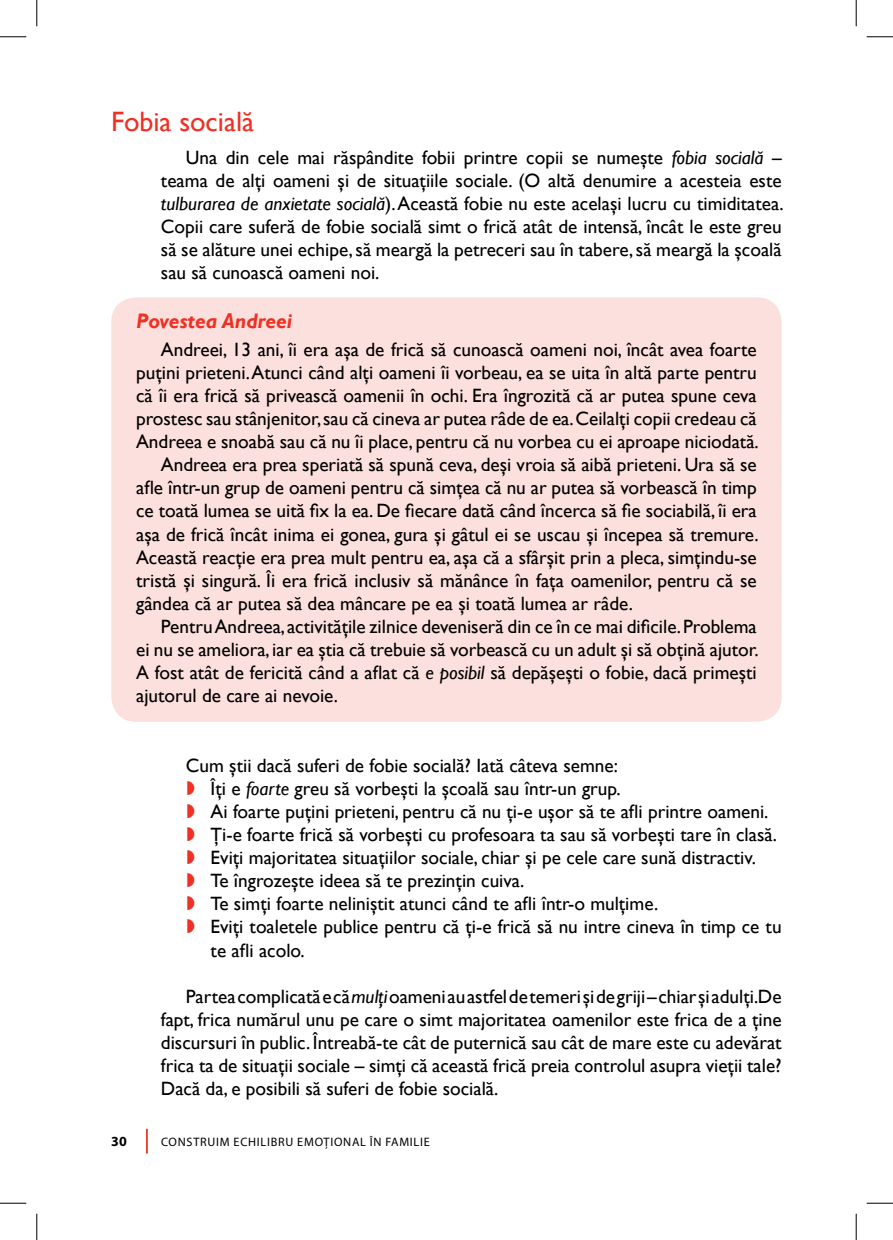
<style>
.page{position:relative;width:893px;height:1240px;background:#fff}
.page>*{position:absolute;margin:0;border:0;box-sizing:border-box;transform-origin:0 0}
.t1{font:28px "Gill Sans";color:#ee3124}
.t2{font:italic 700 21px "Gill Sans";color:#ee3124}
.t3{font:19.25px/23.1px "Gill Sans";color:#000;text-align:justify}
.t4{font:700 14px "Myriad Pro";color:#000}
.t5{font:12.25px "Myriad Pro";letter-spacing:.06em;color:#000}
.s1{font-style:italic}
</style>
<div class="page">
<hr style="left:146px;top:1128px;width:2px;height:25px;background:#ee3124">
<div style="left:111px;top:297px;width:670px;height:424px;background:#fce0de;border-radius:25px"></div>
<svg style="left:0;top:36px;width:26px;height:1px"></svg>
<svg style="left:866px;top:36px;width:26px;height:1px"></svg>
<svg style="left:0;top:1202px;width:26px;height:1px"></svg>
<svg style="left:866px;top:1202px;width:26px;height:1px"></svg>
<svg style="left:36px;top:0;width:1px;height:26px"></svg>
<svg style="left:36px;top:1213px;width:1px;height:26px"></svg>
<svg style="left:855px;top:0;width:1px;height:26px"></svg>
<svg style="left:855px;top:1213px;width:1px;height:26px"></svg>
<h1 class="t1" style="left:111px;top:105px;width:144px">Fobia socială</h1>
<p class="t3" style="left:161px;top:146px;width:623px;text-indent:25px">Una din cele mai răspândite fobii printre copii se numeşte <span class="s1">fobia socială</span> – teama de alţi oameni şi de situaţiile sociale. (O altă denumire a acesteia este <span class="s1">tulburarea de anxietate socială</span>). Această fobie nu este acelaşi lucru cu timiditatea.<br>Copii care suferă de fobie socială simt o frică atât de intensă, încât le este greu să se alăture unei echipe, să meargă la petreceri sau în tabere, să meargă la şcoală sau să cunoască oameni noi.</p>
<p class="t2" style="left:136px;top:308px;width:157px">Povestea Andreei</p>
<p class="t3" style="left:161px;top:338px;width:597px">Andreei, 13 ani, îi era aşa de frică să cunoască oameni noi, încât avea foarte</p>
<p class="t3" style="left:136px;top:361px;width:622px">puţini prieteni. Atunci când alţi oameni îi vorbeau, ea se uita în altă parte pentru</p>
<p class="t3" style="left:136px;top:384px;width:622px">că îi era frică să privească oamenii în ochi. Era îngrozită că ar putea spune ceva</p>
<p class="t3" style="left:136px;top:407px;width:622px">prostesc sau stânjenitor, sau că cineva ar putea râde de ea. Ceilalţi copii credeau că</p>
<p class="t3" style="left:136px;top:430px;width:624px">Andreea e snoabă sau că nu îi place, pentru că nu vorbea cu ei aproape niciodată.</p>
<p class="t3" style="left:161px;top:453px;width:597px">Andreea era prea speriată să spună ceva, deşi vroia să aibă prieteni. Ura să se</p>
<p class="t3" style="left:136px;top:476px;width:622px">afle într-un grup de oameni pentru că simţea că nu ar putea să vorbească în timp</p>
<p class="t3" style="left:136px;top:499px;width:622px">ce toată lumea se uită fix la ea. De fiecare dată când încerca să fie sociabilă, îi era</p>
<p class="t3" style="left:136px;top:523px;width:624px">aşa de frică încât inima ei gonea, gura şi gâtul ei se uscau şi începea să tremure.</p>
<p class="t3" style="left:136px;top:546px;width:622px">Această reacţie era prea mult pentru ea, aşa că a sfârşit prin a pleca, simţindu-se</p>
<p class="t3" style="left:136px;top:569px;width:622px">tristă şi singură. Îi era frică inclusiv să mănânce în faţa oamenilor, pentru că se</p>
<p class="t3" style="left:136px;top:592px;width:498px">gândea că ar putea să dea mâncare pe ea şi toată lumea ar râde.</p>
<p class="t3" style="left:161px;top:615px;width:597px">Pentru Andreea, activităţile zilnice deveniseră din ce în ce mai dificile. Problema</p>
<p class="t3" style="left:136px;top:638px;width:624px">ei nu se ameliora, iar ea ştia că trebuie să vorbească cu un adult şi să obţină ajutor.</p>
<p class="t3" style="left:136px;top:661px;width:622px">A fost atât de fericită când a aflat că <span class="s1">e posibil</span> să depăşeşti o fobie, dacă primeşti</p>
<p class="t3" style="left:136px;top:684px;width:203px">ajutorul de care ai nevoie.</p>
<p class="t3" style="left:210px;top:754px;width:572px;text-align:left;text-indent:-25px">Cum ştii dacă suferi de fobie socială? Iată câteva semne:<br>Îţi e <span class="s1">foarte</span> greu să vorbeşti la şcoală sau într-un grup.<br>Ai foarte puţini prieteni, pentru că nu ţi-e uşor să te afli printre oameni.<br>Ţi-e foarte frică să vorbeşti cu profesoara ta sau să vorbeşti tare în clasă.<br>Eviţi majoritatea situaţiilor sociale, chiar şi pe cele care sună distractiv.<br>Te îngrozeşte ideea să te prezinţin cuiva.<br>Te simţi foarte neliniştit atunci când te afli într-o mulţime.<br>Eviţi toaletele publice pentru că ţi-e frică să nu intre cineva în timp ce tu te afli acolo.</p>
<p class="t3" style="left:161px;top:985px;width:622px;text-indent:25px">Partea complicată e că <span class="s1">mulţi</span> oameni au astfel de temeri şi de griji – chiar şi adulţi.De fapt, frica numărul unu pe care o simt majoritatea oamenilor este frica de a ţine discursuri în public. Întreabă-te cât de puternică sau cât de mare este cu adevărat frica ta de situaţii sociale – simţi că această frică preia controlul asupra vieţii tale?<br>Dacă da, e posibili să suferi de fobie socială.</p>
<p class="t4" style="left:111px;top:1132px;width:17px">30</p>
<p class="t5" style="left:161px;top:1133px;width:270px">CONSTRUIM ECHILIBRU EMOŢIONAL ÎN FAMILIE</p>
</div>
